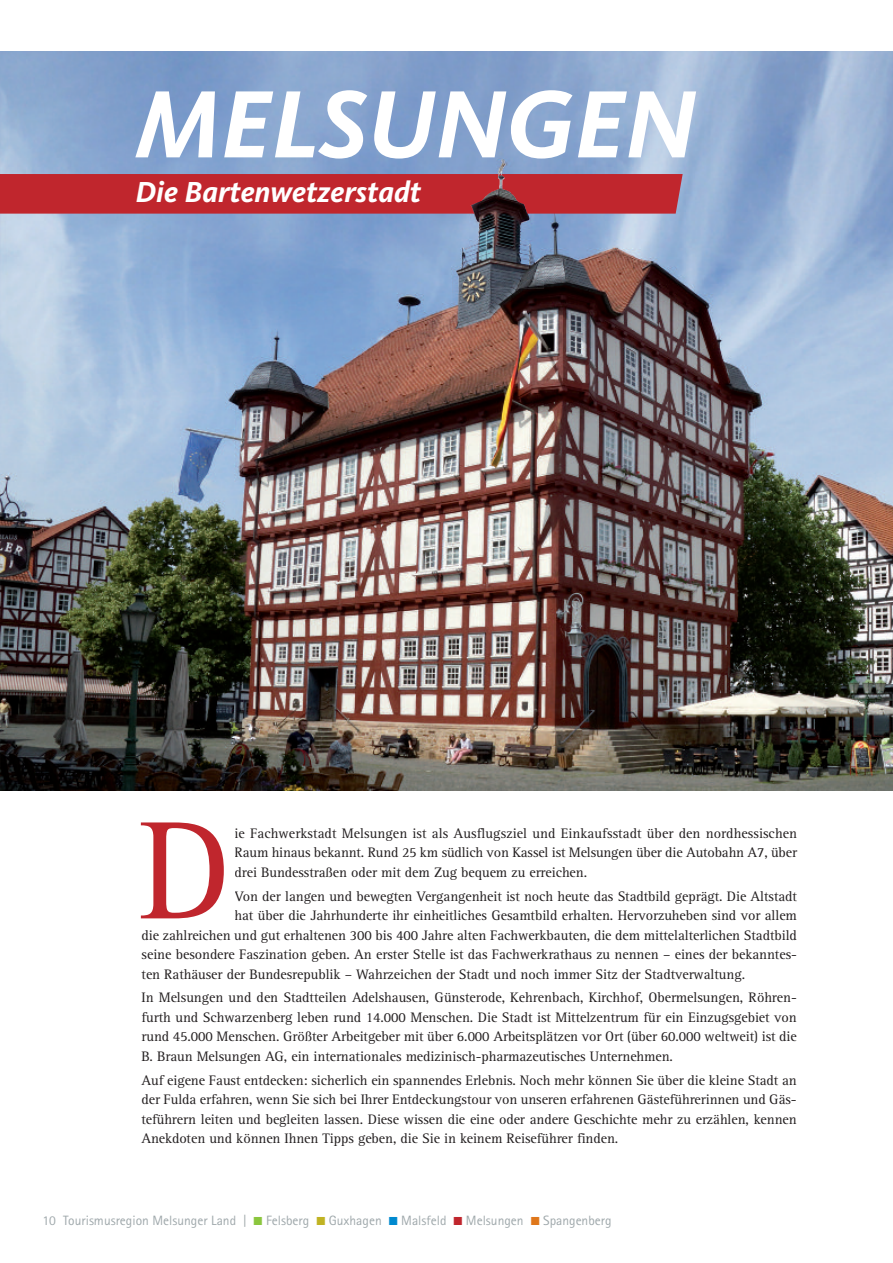
<style>
.page{position:relative;width:893px;height:1263px;background:#fff}
.page>*{position:absolute;margin:0;border:0;box-sizing:border-box;transform-origin:0 0}
.t1{font:144px "Rotis Serif";color:#c0262d}
.t2{font:italic 700 99px "Kievit OT";letter-spacing:-.01em;color:#fff}
.t3{font:italic 700 30px "Kievit OT";color:#fff}
.t4{font:14.25px/19.5px "Rotis Serif";letter-spacing:-.005em;color:#231f20;text-align:justify}
.t5{font:13.5px "Rotis Sans Serif";color:#9fa8ab}
</style>
<div class="page">
<img style="left:0;top:51px;width:893px;height:740px">
<div style="left:0;top:174px;width:683px;height:40px;background:#c0262d"></div>
<img style="left:502px;top:159px;width:28px;height:87px">
<h2 class="t2" style="left:135px;top:64px;width:563px">MElSunGEn</h2>
<h3 class="t3" style="left:136px;top:173px;width:287px">die Bartenwetzerstadt</h3>
<h1 class="t1" style="left:139px;top:822px;width:95px">D</h1>
<p class="t4" style="left:234px;top:825px;width:564px">ie Fachwerkstadt Melsungen ist als Ausflugsziel und Einkaufsstadt über den nordhessischen Raum hinaus bekannt. Rund 25 km südlich von Kassel ist Melsungen über die Autobahn A7, über drei Bundesstraßen oder mit dem Zug bequem zu erreichen.</p>
<p class="t4" style="left:234px;top:888px;width:564px">Von der langen und bewegten Vergangenheit ist noch heute das Stadtbild geprägt. Die Altstadt</p>
<p class="t4" style="left:234px;top:907px;width:564px">hat über die Jahrhunderte ihr einheitliches Gesamtbild erhalten. Hervorzuheben sind vor allem</p>
<p class="t4" style="left:142px;top:927px;width:657px">die zahlreichen und gut erhaltenen 300 bis 400 Jahre alten Fachwerkbauten, die dem mittelalterlichen Stadtbild</p>
<p class="t4" style="left:142px;top:946px;width:657px">seine besondere Faszination geben. An erster Stelle ist das Fachwerkrathaus zu nennen – eines der bekanntes-</p>
<p class="t4" style="left:142px;top:966px;width:605px">ten Rathäuser der Bundesrepublik – Wahrzeichen der Stadt und noch immer Sitz der Stadtverwaltung.</p>
<p class="t4" style="left:141px;top:989px;width:657px">In Melsungen und den Stadtteilen Adelshausen, Günsterode, Kehrenbach, Kirchhof, Obermelsungen, Röhren&shy;furth und Schwarzenberg leben rund 14.000 Menschen. Die Stadt ist Mittelzentrum für ein Einzugsgebiet von rund 45.000 Menschen. Größter Arbeitgeber mit über 6.000 Arbeitsplätzen vor Ort (über 60.000 weltweit) ist die B. Braun Melsungen AG, ein internationales medizinisch-pharmazeutisches Unternehmen.</p>
<p class="t4" style="left:141px;top:1072px;width:657px">Auf eigene Faust entdecken: sicherlich ein spannendes Erlebnis. Noch mehr können Sie über die kleine Stadt an der Fulda erfahren, wenn Sie sich bei Ihrer Entdeckungstour von unseren erfahrenen Gästeführerinnen und Gäs&shy;teführern leiten und begleiten lassen. Diese wissen die eine oder andere Geschichte mehr zu erzählen, kennen Anekdoten und können Ihnen Tipps geben, die Sie in keinem Reiseführer finden.</p>
<p class="t5" style="left:43px;top:1216px;width:206px">10 Tourismusregion Melsunger Land |</p>
<p class="t5" style="left:266px;top:1216px;width:45px">Felsberg</p>
<p class="t5" style="left:329px;top:1216px;width:54px">Guxhagen</p>
<p class="t5" style="left:401px;top:1216px;width:47px">Malsfeld</p>
<p class="t5" style="left:466px;top:1216px;width:59px">Melsungen</p>
<p class="t5" style="left:543px;top:1216px;width:70px">Spangenberg</p>
</div>
